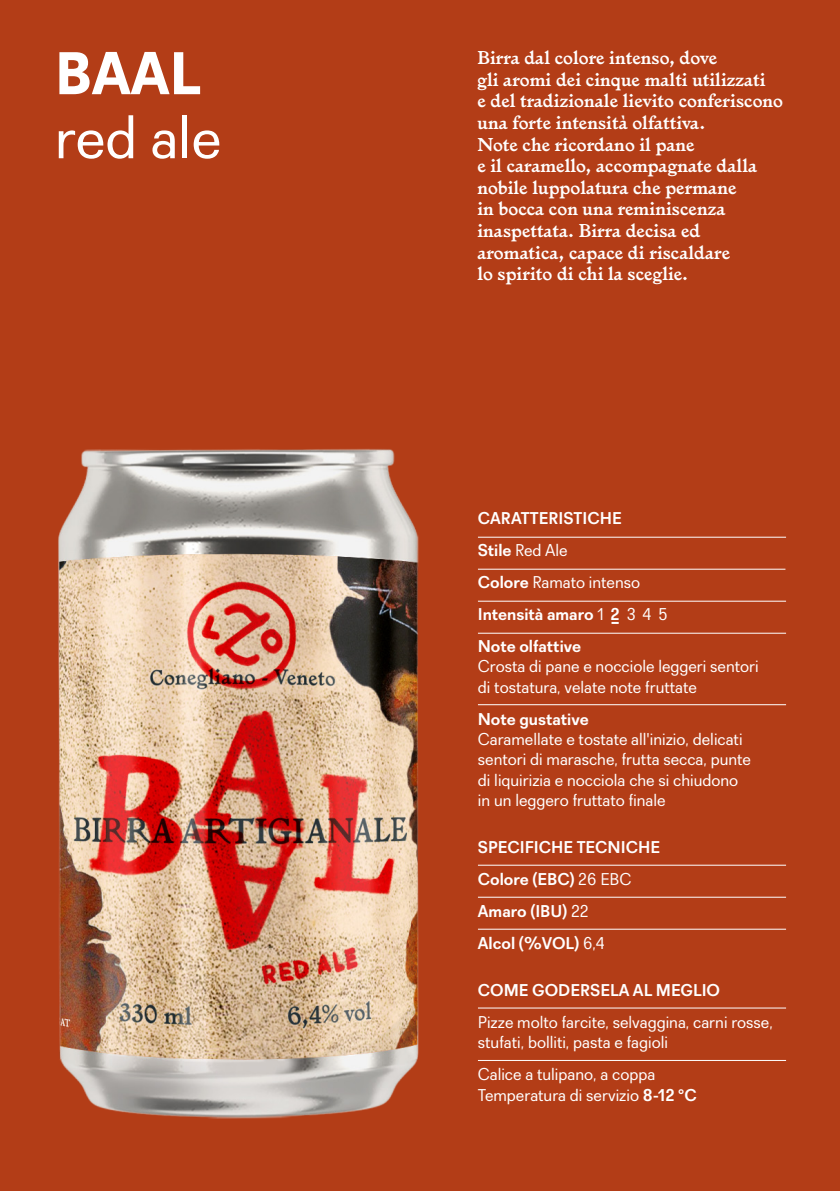
<style>
.page{position:relative;width:840px;height:1191px;background:#fff}
.page>*{position:absolute;margin:0;border:0;box-sizing:border-box;transform-origin:0 0}
.t1{font:60px "Recta";color:#fff}
.t2{font:800 60px "Recta";color:#fff}
.t3{font:600 18px/21.6px "Larish Alte";color:#fff}
.t4{font:17px/20.4px "Recta";color:#fff}
.t5{font:700 17px/32px "Recta";color:#fff}
.s1{font-weight:400}
.s2{font-weight:700}
</style>
<div class="page">
<div style="left:0;top:0;width:839px;height:1191px;background:#b33d17"></div>
<hr style="left:477px;top:1060px;width:308px;height:1px;background:#fff">
<hr style="left:477px;top:1007px;width:308px;height:1px;background:#fff">
<hr style="left:477px;top:897px;width:308px;height:1px;background:#fff">
<hr style="left:477px;top:929px;width:308px;height:1px;background:#fff">
<hr style="left:477px;top:864px;width:308px;height:1px;background:#fff">
<hr style="left:477px;top:537px;width:308px;height:1px;background:#fff">
<hr style="left:477px;top:601px;width:308px;height:1px;background:#fff">
<hr style="left:477px;top:633px;width:308px;height:1px;background:#fff">
<hr style="left:477px;top:704px;width:308px;height:1px;background:#fff">
<hr style="left:477px;top:569px;width:308px;height:1px;background:#fff">
<svg style="left:611px;top:622px;width:7px;height:2px"></svg>
<img style="left:58px;top:448px;width:361px;height:670px">
<h1 class="t2" style="left:55px;top:36px;width:147px">BAAL</h1>
<h1 class="t1" style="left:55px;top:102px;width:168px">red ale</h1>
<p class="t3" style="left:477px;top:46px;width:307px">Birra dal colore intenso, dove<br>gli aromi dei cinque malti utilizzati<br>e del tradizionale lievito conferiscono una forte intensità olfattiva.<br>Note che ricordano il pane<br>e il caramello, accompagnate dalla nobile luppolatura che permane<br>in bocca con una reminiscenza inaspettata. Birra decisa ed aromatica, capace di riscaldare<br>lo spirito di chi la sceglie.</p>
<p class="t5" style="left:477px;top:502px;width:191px">CARATTERISTICHE<br>Stile <span class="s1">Red Ale<br></span>Colore <span class="s1">Ramato intenso<br></span>Intensità amaro <span class="s1">1</span> 2 <span class="s1">3 4 5<br></span>Note olfattive</p>
<p class="t4" style="left:477px;top:656px;width:282px">Crosta di pane e nocciole leggeri sentori di tostatura, velate note fruttate</p>
<p class="t5" style="left:477px;top:702px;width:112px">Note gustative</p>
<p class="t4" style="left:477px;top:729px;width:274px">Caramellate e tostate all'inizio, delicati sentori di marasche, frutta secca, punte di liquirizia e nocciola che si chiudono in un leggero fruttato finale</p>
<p class="t5" style="left:477px;top:831px;width:183px">SPECIFICHE TECNICHE<br>Colore (EBC) <span class="s1">26 EBC<br></span>Amaro (IBU) <span class="s1">22<br></span>Alcol (%VOL) <span class="s1">6,4</span></p>
<p class="t5" style="left:477px;top:974px;width:243px">COME GODERSELA AL MEGLIO</p>
<p class="t4" style="left:477px;top:1011px;width:296px">Pizze molto farcite, selvaggina, carni rosse, stufati, bolliti, pasta e fagioli</p>
<p class="t4" style="left:477px;top:1064px;width:220px">Calice a tulipano, a coppa<br>Temperatura di servizio <span class="s2">8-12 °C</span></p>
</div>
